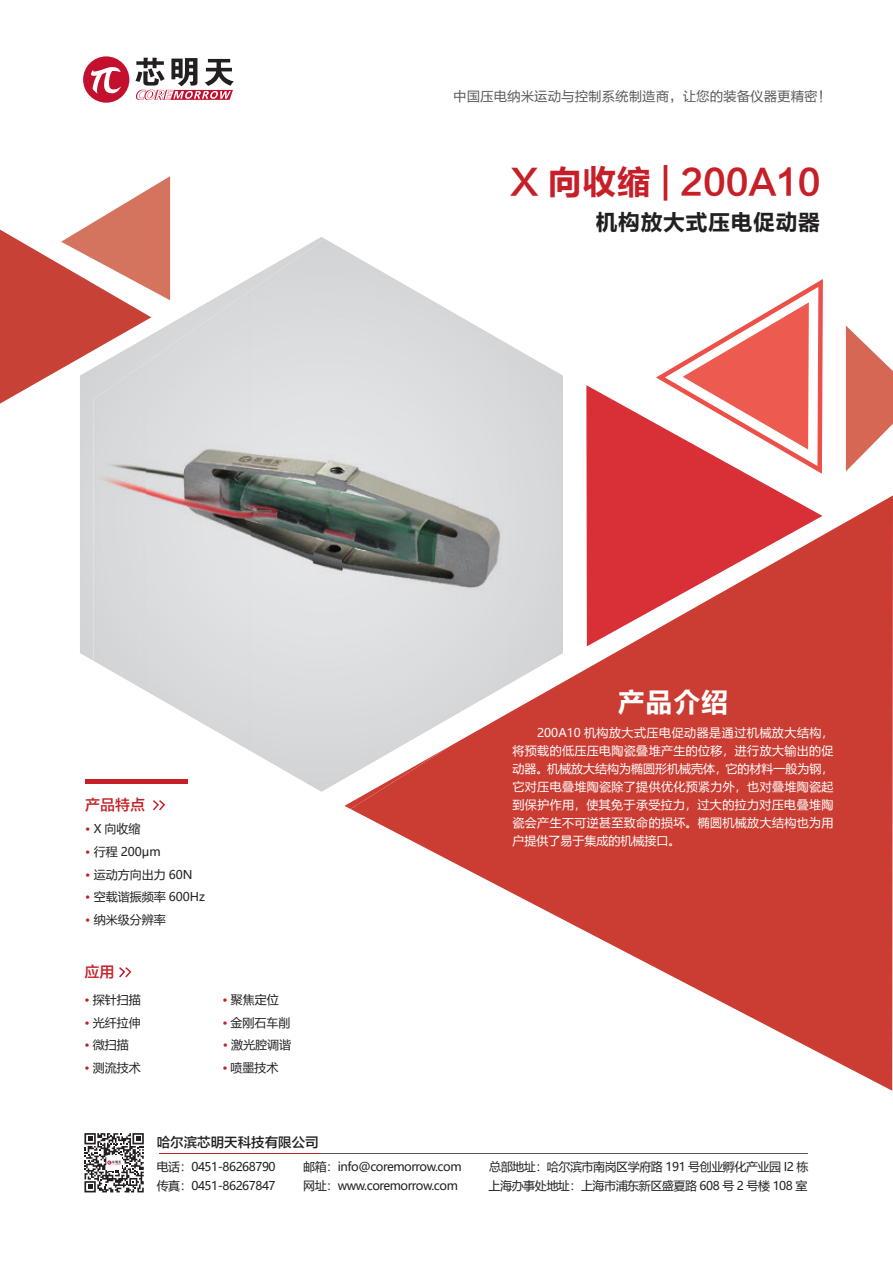
<style>
.page{position:relative;width:893px;height:1263px;background:#fff}
.page>*{position:absolute;margin:0;border:0;box-sizing:border-box;transform-origin:0 0}
.t1{font:34.5px "FZLTCHK GBK1 0";color:#c71f27}
.t2{font:27.75px "FZLTCHK GBK1 0";color:#fff}
.t3{font:22.5px "FZLTCHK GBK1 0";color:#231f20}
.t4{font:15px "FZLTZHK GBK1 0";color:#c71f27}
.t5{font:13.5px "FZLTHK GBK1 0";color:#57585a}
.t6{font:13.5px "FZLTZHK GBK1 0";color:#231f20}
.t7{font:12px "Microsoft Ya Hei";letter-spacing:-.035em;color:#231f20}
.t8{font:12px/18px "Microsoft Ya Hei";letter-spacing:.03em;color:#fff;text-align:justify}
.t9{font:12px "Microsoft Ya Hei";color:#231f20}
.s1{color:#c71f27}
</style>
<div class="page">
<svg style="left:586px;top:385px;width:199px;height:110px;fill:#d92f37"></svg>
<svg style="left:80px;top:237px;width:245px;height:424px"></svg>
<img style="left:94px;top:779px;width:94px;height:32px">
<img style="left:250px;top:239px;width:209px;height:553px">
<img style="left:146px;top:290px;width:104px;height:452px">
<img style="left:94px;top:404px;width:52px;height:287px">
<img style="left:234px;top:741px;width:16px;height:10px">
<svg style="left:351px;top:495px;width:542px;height:596px;fill:#cb3d33"></svg>
<img style="left:344px;top:745px;width:107px;height:64px">
<svg style="left:84px;top:1133px;width:60px;height:59px"></svg>
<svg style="left:119px;top:967px;width:12px;height:10px"></svg>
<hr style="left:319px;top:1153px;width:488px;height:1px;background:#57585a">
<hr style="left:159px;top:1153px;width:160px;height:1px;background:#c71f27">
<svg style="left:83px;top:56px;width:46px;height:47px"></svg>
<svg style="left:135px;top:58px;width:99px;height:42px"></svg>
<svg style="left:846px;top:325px;width:47px;height:146px"></svg>
<svg style="left:656px;top:279px;width:167px;height:195px"></svg>
<svg style="left:0;top:176px;width:170px;height:228px"></svg>
<hr style="left:85px;top:779px;width:102px;height:4px;background:#c71f27">
<svg style="left:153px;top:800px;width:12px;height:10px"></svg>
<p class="t5" style="left:453px;top:88px;width:380px">中国压电纳米运动与控制系统制造商，让您的装备仪器更精密！</p>
<p class="t4" style="left:85px;top:797px;width:61px">产品特点</p>
<p class="t7" style="left:85px;top:821px;width:57px"><span class="s1">•</span> X 向收缩</p>
<p class="t7" style="left:85px;top:843px;width:77px"><span class="s1">•</span> 行程 200μm</p>
<p class="t9" style="left:85px;top:866px;width:109px"><span class="s1">•</span> 运动方向出力 60N</p>
<p class="t9" style="left:85px;top:888px;width:122px"><span class="s1">•</span> 空载谐振频率 600Hz</p>
<p class="t7" style="left:85px;top:911px;width:82px"><span class="s1">•</span> 纳米级分辨率</p>
<p class="t4" style="left:84px;top:964px;width:32px">应用</p>
<p class="t7" style="left:84px;top:992px;width:58px"><span class="s1">•</span> 探针扫描</p>
<p class="t7" style="left:222px;top:992px;width:58px"><span class="s1">•</span> 聚焦定位</p>
<p class="t7" style="left:84px;top:1014px;width:58px"><span class="s1">•</span> 光纤拉伸</p>
<p class="t7" style="left:222px;top:1014px;width:70px"><span class="s1">•</span> 金刚石车削</p>
<p class="t7" style="left:84px;top:1037px;width:46px"><span class="s1">•</span> 微扫描</p>
<p class="t7" style="left:223px;top:1037px;width:70px"><span class="s1">•</span> 激光腔调谐</p>
<p class="t7" style="left:84px;top:1059px;width:58px"><span class="s1">•</span> 测流技术</p>
<p class="t7" style="left:222px;top:1059px;width:58px"><span class="s1">•</span> 喷墨技术</p>
<h1 class="t1" style="left:510px;top:163px;width:312px">X 向收缩 | 200A10</h1>
<h3 class="t3" style="left:595px;top:210px;width:227px">机构放大式压电促动器</h3>
<h2 class="t2" style="left:618px;top:687px;width:112px">产品介绍</h2>
<p class="t8" style="left:513px;top:723px;width:322px;text-indent:25px">200A10 机构放大式压电促动器是通过机械放大结构，将预载的低压压电陶瓷叠堆产生的位移，进行放大输出的促动器。机械放大结构为椭圆形机械壳体，它的材料一般为钢，它对压电叠堆陶瓷除了提供优化预紧力外，也对叠堆陶瓷起到保护作用，使其免于承受拉力，过大的拉力对压电叠堆陶瓷会产生不可逆甚至致命的损坏。椭圆机械放大结构也为用户提供了易于集成的机械接口。</p>
<p class="t6" style="left:157px;top:1134px;width:163px">哈尔滨芯明天科技有限公司</p>
<p class="t7" style="left:157px;top:1158px;width:120px">电话：0451-86268790</p>
<p class="t7" style="left:303px;top:1158px;width:160px">邮箱：info@coremorrow.com</p>
<p class="t7" style="left:489px;top:1158px;width:321px">总部地址：哈尔滨市南岗区学府路 191 号创业孵化产业园 I2 栋</p>
<p class="t7" style="left:157px;top:1178px;width:120px">传真：0451-86267847</p>
<p class="t7" style="left:303px;top:1178px;width:156px">网址：www.coremorrow.com</p>
<p class="t7" style="left:489px;top:1178px;width:320px">上海办事处地址：上海市浦东新区盛夏路 608 号 2 号楼 108 室</p>
</div>
